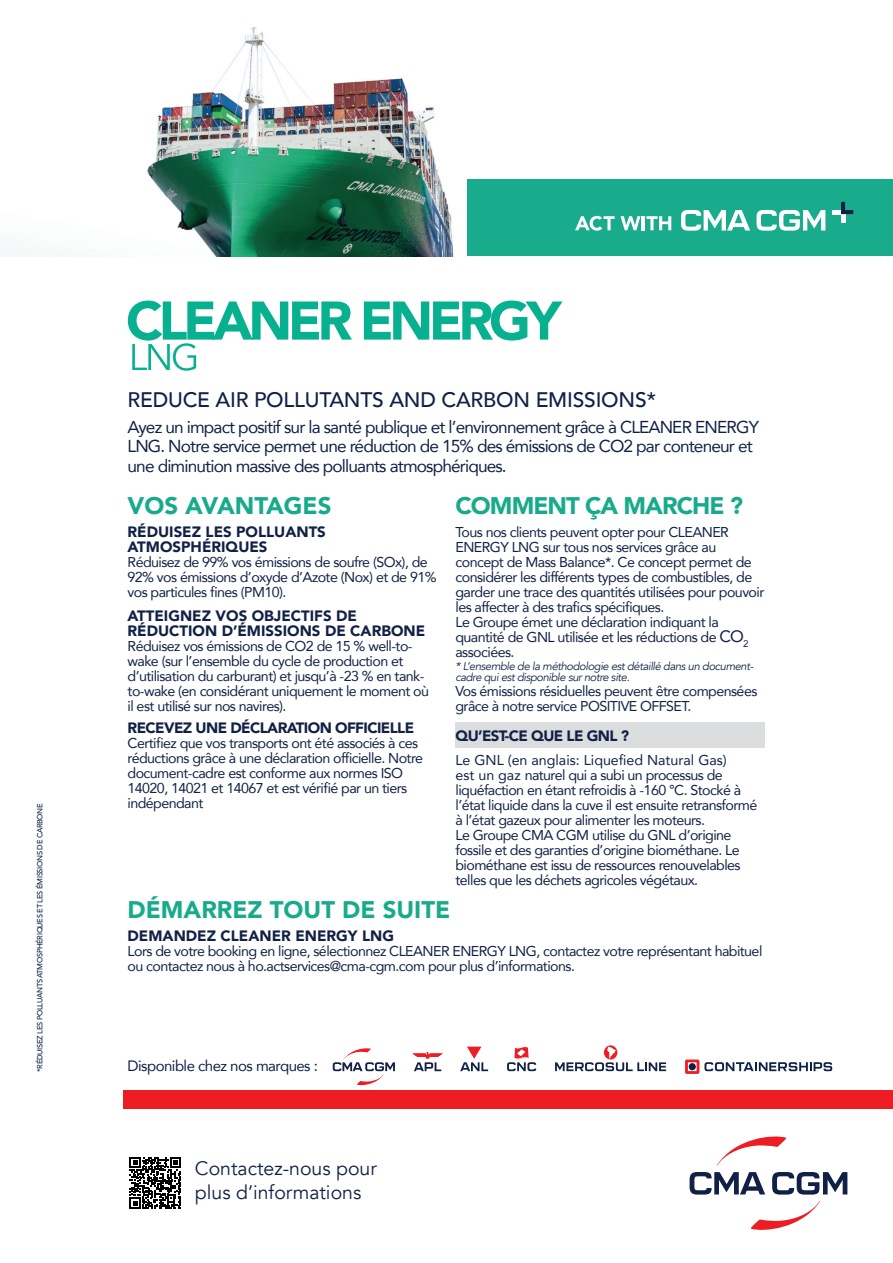
<style>
.page{position:relative;width:893px;height:1263px;background:#fff}
.page>*{position:absolute;margin:0;border:0;box-sizing:border-box;transform-origin:0 0}
.Texte_courant{font:900 24px "Avenir";color:#18ab8b}
.Texte_courant-2{font:900 24px "Avenir";letter-spacing:-.04em;color:#18ab8b}
.Introduction{font:500 21px "Avenir";letter-spacing:-.01em;color:#112146}
.t1{font:19.5px/23.4px "Avenir";color:#112146}
.Introduction-2{font:17.25px/19.5px "Avenir";letter-spacing:-.05em;color:#112146}
.Texte_courant-3{font:900 15px/15px "Avenir";color:#112146}
.Texte_courant-4{font:900 15px "Avenir";letter-spacing:-.04em;color:#112146}
.Texte_courant-5{font:15px "Avenir";letter-spacing:-.035em;color:#112146}
.Texte_courant-6{font:14.25px/15px "Avenir";letter-spacing:-.04em;color:#112146}
.Texte_courant-7{font:italic 11.25px/10.5px "Avenir";letter-spacing:-.04em;color:#112146}
.Introduction-3{font:500 7.5px "Avenir";letter-spacing:-.04em;color:#112146}
.s1{font-size:16.5px}
</style>
<div class="page">
<div style="left:455px;top:722px;width:310px;height:25px;background:#dcdddf"></div>
<img style="left:0;top:27px;width:468px;height:229px">
<div style="left:123px;top:1091px;width:770px;height:18px;background:#ee1d23"></div>
<div style="left:468px;top:179px;width:425px;height:77px;background:#19ac8c"></div>
<svg style="left:128px;top:301px;width:435px;height:70px"></svg>
<svg style="left:833px;top:202px;width:20px;height:20px"></svg>
<svg style="left:575px;top:216px;width:40px;height:15px"></svg>
<svg style="left:621px;top:216px;width:19px;height:14px"></svg>
<hr style="left:642px;top:216px;width:3px;height:14px;background:#fff">
<svg style="left:646px;top:216px;width:25px;height:14px"></svg>
<svg style="left:681px;top:210px;width:69px;height:21px"></svg>
<svg style="left:757px;top:210px;width:68px;height:21px"></svg>
<svg style="left:333px;top:1048px;width:62px;height:38px"></svg>
<svg style="left:604px;top:1045px;width:13px;height:14px"></svg>
<svg style="left:555px;top:1047px;width:111px;height:24px"></svg>
<svg style="left:460px;top:1046px;width:28px;height:25px"></svg>
<svg style="left:507px;top:1047px;width:29px;height:24px"></svg>
<svg style="left:685px;top:1059px;width:147px;height:15px"></svg>
<svg style="left:413px;top:1052px;width:30px;height:19px"></svg>
<svg style="left:130px;top:1157px;width:51px;height:51px"></svg>
<svg style="left:717px;top:1136px;width:69px;height:30px"></svg>
<svg style="left:690px;top:1172px;width:75px;height:22px"></svg>
<svg style="left:772px;top:1172px;width:75px;height:22px"></svg>
<svg style="left:751px;top:1200px;width:69px;height:30px"></svg>
<p class="Introduction-3" style="left:33px;top:1071px;width:270px;rotate:-90deg">*RÉDUISEZ LES POLLUANTS ATMOSPHÉRIQUES ET LES ÉMISSIONS DE CARBONE</p>
<p class="Introduction" style="left:128px;top:382px;width:530px">REDUCE AIR POLLUTANTS AND CARBON EMISSIONS*</p>
<p class="Introduction-2" style="left:128px;top:417px;width:633px">Ayez un impact positif sur la santé publique et l’environnement grâce à CLEANER ENERGY</p>
<p class="Introduction-2" style="left:128px;top:436px;width:627px">LNG. Notre service permet une réduction de 15% des émissions de CO2 par conteneur et une diminution massive des polluants atmosphériques.</p>
<p class="Texte_courant" style="left:128px;top:485px;width:205px">VOS AVANTAGES</p>
<p class="Texte_courant-3" style="left:128px;top:524px;width:200px">RÉDUISEZ LES POLLUANTS<br>ATMOSPHÉRIQUES</p>
<p class="Texte_courant-6" style="left:128px;top:554px;width:311px">Réduisez de 99% vos émissions de soufre (SOx), de<br>92% vos émissions d’oxyde d’Azote (Nox) et de 91% vos particules fines (PM10).</p>
<p class="Texte_courant-3" style="left:128px;top:608px;width:299px">ATTEIGNEZ VOS OBJECTIFS DE<br>RÉDUCTION D’ÉMISSIONS DE CARBONE</p>
<p class="Texte_courant-6" style="left:128px;top:638px;width:303px">Réduisez vos émissions de CO2 de 15 % well-to&shy;wake (sur l’ensemble du cycle de production et d’utilisation du carburant) et jusqu’à -23 % en tank&shy;to-wake (en considérant uniquement le moment où il est utilisé sur nos navires).</p>
<p class="Texte_courant-4" style="left:128px;top:715px;width:288px">RECEVEZ UNE DÉCLARATION OFFICIELLE</p>
<p class="Texte_courant-6" style="left:128px;top:735px;width:297px">Certifiez que vos transports ont été associés à ces réductions grâce à une déclaration officielle. Notre document-cadre est conforme aux normes ISO 14020, 14021 et 14067 et est vérifié par un tiers indépendant</p>
<p class="Texte_courant-2" style="left:455px;top:485px;width:289px">COMMENT ÇA MARCHE ?</p>
<p class="Texte_courant-6" style="left:455px;top:524px;width:310px">Tous nos clients peuvent opter pour CLEANER ENERGY LNG sur tous nos services grâce au concept de Mass Balance*. Ce concept permet de considérer les différents types de combustibles, de garder une trace des quantités utilisées pour pouvoir les affecter à des trafics spécifiques.</p>
<p class="Texte_courant-6" style="left:455px;top:614px;width:295px">Le Groupe émet une déclaration indiquant la quantité de GNL utilisée et les réductions de <span class="s1">CO</span><sub>2 </sub>associées.</p>
<p class="Texte_courant-7" style="left:455px;top:661px;width:299px">* L’ensemble de la méthodologie est détaillé dans un document&shy;cadre qui est disponible sur notre site.</p>
<p class="Texte_courant-6" style="left:455px;top:683px;width:303px">Vos émissions résiduelles peuvent être compensées grâce à notre service POSITIVE OFFSET.</p>
<p class="Texte_courant-4" style="left:455px;top:722px;width:175px">QU’EST-CE QUE LE GNL ?</p>
<p class="Texte_courant-6" style="left:455px;top:752px;width:303px">Le GNL (en anglais: Liquefied Natural Gas)<br>est un gaz naturel qui a subi un processus de liquéfaction en étant refroidis à -160 °C. Stocké à l’état liquide dans la cuve il est ensuite retransformé à l’état gazeux pour alimenter les moteurs.</p>
<p class="Texte_courant-6" style="left:455px;top:827px;width:287px">Le Groupe CMA CGM utilise du GNL d’origine fossile et des garanties d’origine biométhane. Le biométhane est issu de ressources renouvelables telles que les déchets agricoles végétaux.</p>
<p class="Texte_courant" style="left:128px;top:889px;width:324px">DÉMARREZ TOUT DE SUITE</p>
<p class="Texte_courant-3" style="left:128px;top:927px;width:268px">DEMANDEZ CLEANER ENERGY LNG</p>
<p class="Texte_courant-6" style="left:128px;top:943px;width:636px">Lors de votre booking en ligne, sélectionnez CLEANER ENERGY LNG, contactez votre représentant habituel ou contactez nous à ho.actservices@cma-cgm.com pour plus d’informations.</p>
<p class="Texte_courant-5" style="left:128px;top:1054px;width:192px">Disponible chez nos marques :</p>
<p class="t1" style="left:195px;top:1157px;width:184px">Contactez-nous pour plus d’informations</p>
</div>
